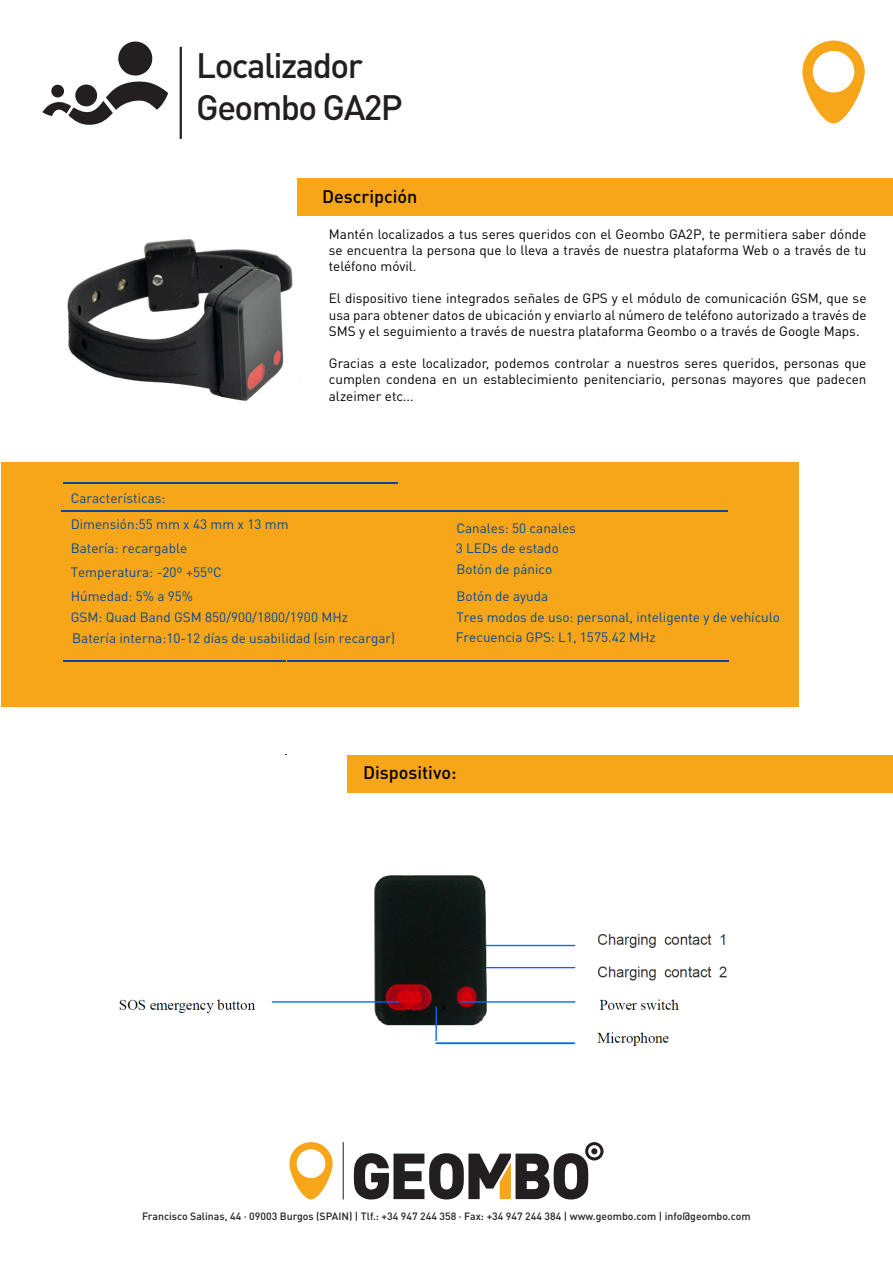
<style>
.page{position:relative;width:893px;height:1263px;background:#fff}
.page>*{position:absolute;margin:0;border:0;box-sizing:border-box;transform-origin:0 0}
.t1{font:500 34.95px/41.8px "DIN Pro";letter-spacing:-.045em;color:#231f20}
.t2{font:500 18px "DIN Pro";color:#000}
.t3{font:13.5px/16.2px "DIN Pro";color:#000;text-align:justify}
.t4{font:13.5px/24px "DIN Pro";color:#034899}
.t5{font:500 10.5px "DIN Pro";color:#231f20}
</style>
<div class="page">
<hr style="left:180px;top:47px;width:2px;height:92px;background:#231f20">
<svg style="left:42px;top:41px;width:126px;height:84px"></svg>
<div style="left:1px;top:462px;width:797px;height:245px;background:#f7a519"></div>
<div style="left:298px;top:178px;width:595px;height:38px;background:#f7a519"></div>
<hr style="left:63px;top:483px;width:222px;height:1px;background:#034899">
<hr style="left:287px;top:483px;width:110px;height:1px;background:#034899">
<hr style="left:63px;top:660px;width:222px;height:1px;background:#034899">
<hr style="left:287px;top:660px;width:441px;height:1px;background:#034899">
<hr style="left:62px;top:510px;width:666px;height:2px;background:#034899">
<div style="left:348px;top:756px;width:545px;height:37px;background:#f7a519"></div>
<svg style="left:802px;top:41px;width:63px;height:82px"></svg>
<svg style="left:354px;top:1142px;width:249px;height:57px"></svg>
<hr style="left:343px;top:1142px;width:1px;height:57px;background:#231f20">
<svg style="left:289px;top:1142px;width:44px;height:57px"></svg>
<img style="left:67px;top:239px;width:234px;height:162px">
<img style="left:119px;top:875px;width:608px;height:171px">
<h1 class="t1" style="left:196px;top:43px;width:208px">Localizador<br>Geombo GA2P</h1>
<h2 class="t2" style="left:322px;top:184px;width:97px">Descripción</h2>
<p class="t3" style="left:329px;top:225px;width:539px">Mantén localizados a tus seres queridos con el Geombo GA2P, te permitiera saber dónde se encuentra la persona que lo lleva a través de nuestra plataforma Web o a través de tu teléfono móvil.</p>
<p class="t3" style="left:329px;top:290px;width:539px">El dispositivo tiene integrados señales de GPS y el módulo de comunicación GSM, que se usa para obtener datos de ubicación y enviarlo al número de teléfono autorizado a través de SMS y el seguimiento a través de nuestra plataforma Geombo o a través de Google Maps.</p>
<p class="t3" style="left:329px;top:355px;width:539px">Gracias a este localizador, podemos controlar a nuestros seres queridos, personas que cumplen condena en un establecimiento penitenciario, personas mayores que padecen alzeimer etc...</p>
<p class="t4" style="left:71px;top:485px;width:219px;line-height:25.5px">Características:<br>Dimensión:55 mm x 43 mm x 13 mm</p>
<p class="t4" style="left:71px;top:535px;width:153px">Batería: recargable<br>Temperatura: -20º +55ºC<br>Húmedad: 5% a 95%</p>
<p class="t4" style="left:71px;top:605px;width:279px">GSM: Quad Band GSM 850/900/1800/1900 MHz</p>
<p class="t4" style="left:456px;top:518px;width:122px;line-height:19.8px">Canales: 50 canales<br>3 LEDs de estado</p>
<p class="t4" style="left:457px;top:557px;width:97px">Botón de pánico</p>
<p class="t4" style="left:457px;top:585px;width:325px;line-height:21.5px">Botón de ayuda<br>Tres modos de uso: personal, inteligente y de vehículo</p>
<p class="t4" style="left:72px;top:626px;width:324px">Batería interna:10-12 días de usabilidad (sin recargar)</p>
<p class="t4" style="left:456px;top:625px;width:201px">Frecuencia GPS: L1, 1575.42 MHz</p>
<h2 class="t2" style="left:363px;top:761px;width:95px">Dispositivo:</h2>
<p class="t5" style="left:142px;top:1209px;width:610px">Francisco Salinas, 44 · 09003 Burgos (SPAIN) | Tlf.: +34 947 244 358 · Fax: +34 947 244 384 | www.geombo.com | info@geombo.com</p>
</div>
